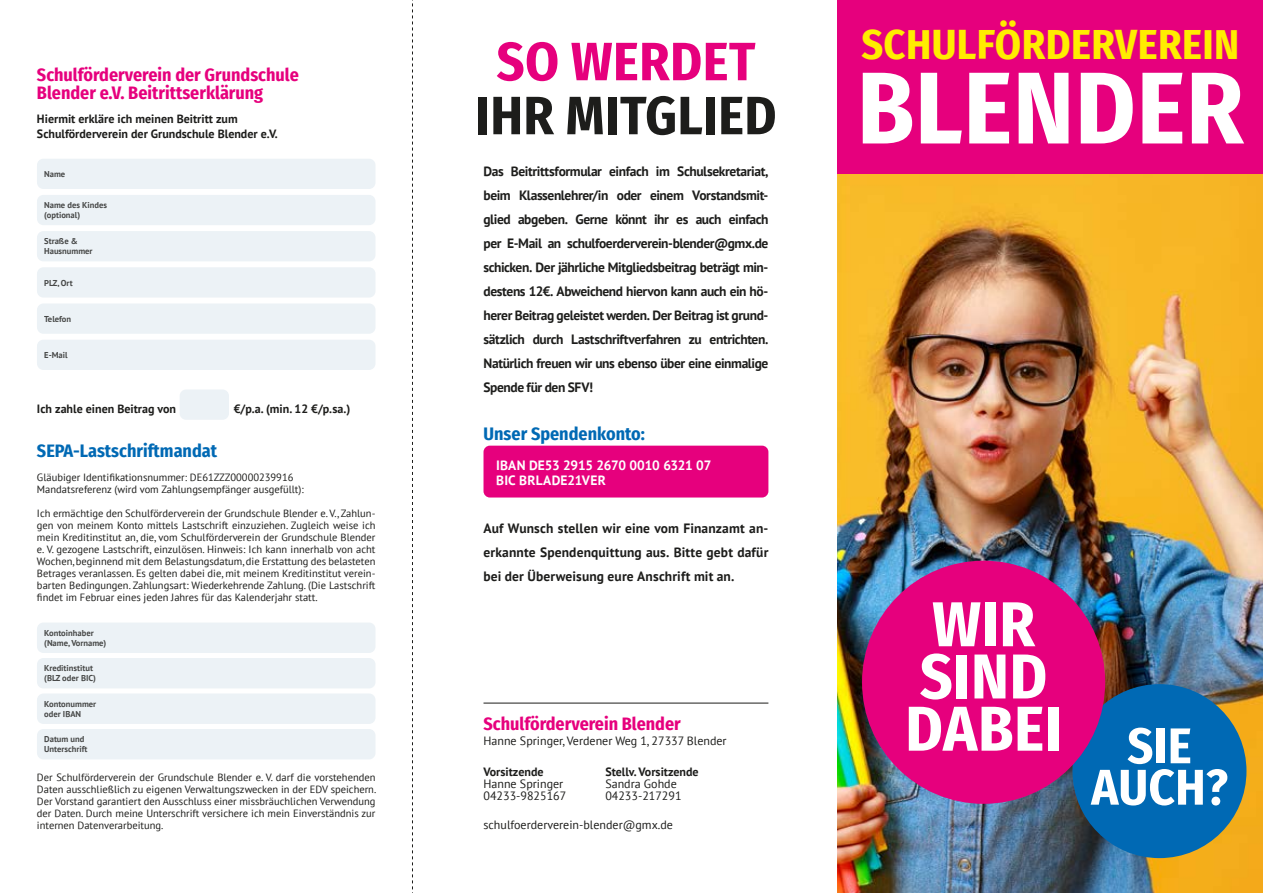
<style>
.page{position:relative;width:1263px;height:893px;background:#fff}
.page>*{position:absolute;margin:0;border:0;box-sizing:border-box;transform-origin:0 0}
.t1{font:700 102px "Fira Sans Condensed";letter-spacing:.01em;color:#fff}
.t2{font:700 63.3px/52.2px "Fira Sans Condensed";letter-spacing:.01em;color:#fff;text-align:center}
.t3{font:700 54px "Fira Sans Condensed";letter-spacing:.01em;color:#1d1d1b}
.t4{font:700 54px "Fira Sans Condensed";letter-spacing:.01em;color:#e6007d}
.t5{font:700 50.25px/41.4px "Fira Sans Condensed";letter-spacing:.01em;color:#fff;text-align:center}
.t6{font:700 42px "Fira Sans Condensed";letter-spacing:.01em;color:#ffed00}
.t7{font:700 18px/18px "Fira Sans Condensed";color:#e6007d}
.t8{font:700 18px "Fira Sans Condensed";color:#0069b4}
.t9{font:700 13.5px/24px "PT Sans";color:#1d1d1b;text-align:justify}
.t10{font:700 13.5px/15px "PT Sans";letter-spacing:-.005em;color:#fff}
.t11{font:700 12px/15px "PT Sans";color:#1d1d1b}
.t12{font:12px/12px "PT Sans";color:#1d1d1b}
.t13{font:10.5px/12px "PT Sans";color:#1d1d1b;text-align:justify}
.t14{font:700 8.55px/10.1px "PT Sans";color:#1d1d1b}
</style>
<div class="page">
<div style="left:483px;top:446px;width:285px;height:51px;background:#e6007d;border-radius:6px"></div>
<img style="left:838px;top:173px;width:425px;height:720px">
<div style="left:1072px;top:684px;width:174px;height:174px;background:#0069b4;border-radius:50%"></div>
<div style="left:862px;top:561px;width:243px;height:243px;background:#e6007d;border-radius:50%"></div>
<div style="left:838px;top:0;width:425px;height:173px;background:#e6007d"></div>
<svg style="left:412px;top:0;width:1px;height:893px"></svg>
<div style="left:180px;top:389px;width:49px;height:31px;background:#ecf2f6;border-radius:6px"></div>
<div style="left:37px;top:159px;width:338px;height:30px;background:#ecf2f6;border-radius:6px"></div>
<div style="left:37px;top:195px;width:338px;height:30px;background:#ecf2f6;border-radius:6px"></div>
<div style="left:37px;top:231px;width:338px;height:30px;background:#ecf2f6;border-radius:6px"></div>
<div style="left:37px;top:267px;width:338px;height:31px;background:#ecf2f6;border-radius:6px"></div>
<div style="left:37px;top:303px;width:338px;height:31px;background:#ecf2f6;border-radius:6px"></div>
<div style="left:37px;top:340px;width:338px;height:30px;background:#ecf2f6;border-radius:6px"></div>
<div style="left:37px;top:693px;width:338px;height:31px;background:#ecf2f6;border-radius:6px"></div>
<div style="left:37px;top:729px;width:338px;height:30px;background:#ecf2f6;border-radius:6px"></div>
<div style="left:37px;top:658px;width:338px;height:30px;background:#ecf2f6;border-radius:6px"></div>
<div style="left:37px;top:622px;width:338px;height:31px;background:#ecf2f6;border-radius:6px"></div>
<hr style="left:483px;top:703px;width:285px;height:1px;background:#1d1d1b">
<h3 class="t7" style="left:37px;top:64px;width:263px">Schulförderverein der Grundschule<br>Blender e.V. Beitrittserklärung</h3>
<p class="t11" style="left:37px;top:111px;width:242px">Hiermit erkläre ich meinen Beitritt zum<br>Schulförderverein der Grundschule Blender e.V.</p>
<p class="t14" style="left:44px;top:169px;width:23px">Name</p>
<p class="t14" style="left:44px;top:200px;width:64px">Name des Kindes (optional)</p>
<p class="t14" style="left:44px;top:236px;width:50px">Straße &amp;<br>Hausnummer</p>
<p class="t14" style="left:44px;top:277px;width:30px">PLZ, Ort</p>
<p class="t14" style="left:44px;top:314px;width:28px">Telefon</p>
<p class="t14" style="left:44px;top:350px;width:25px">E-Mail</p>
<p class="t11" style="left:37px;top:401px;width:140px">Ich zahle einen Beitrag von</p>
<p class="t11" style="left:234px;top:401px;width:118px">€/p.a. (min. 12 €/p.sa.)</p>
<h3 class="t8" style="left:37px;top:436px;width:182px">SEPA-Lastschriftmandat</h3>
<p class="t13" style="left:37px;top:471px;width:268px">Gläubiger Identifikationsnummer: DE61ZZZ00000239916<br>Mandatsreferenz (wird vom Zahlungsempfänger ausgefüllt):</p>
<p class="t13" style="left:37px;top:507px;width:340px">Ich ermächtige den Schulförderverein der Grundschule Blender e. V., Zahlun&shy;gen von meinem Konto mittels Lastschrift einzuziehen. Zugleich weise ich mein Kreditinstitut an, die, vom Schulförderverein der Grundschule Blender e. V. gezogene Lastschrift, einzulösen. Hinweis: Ich kann innerhalb von acht Wochen, beginnend mit dem Belastungsdatum, die Erstattung des belasteten Betrages veranlassen. Es gelten dabei die, mit meinem Kreditinstitut verein&shy;barten Bedingungen. Zahlungsart: Wiederkehrende Zahlung. (Die Lastschrift findet im Februar eines jeden Jahres für das Kalenderjahr statt.</p>
<p class="t14" style="left:44px;top:628px;width:64px">Kontoinhaber (Name, Vorname)</p>
<p class="t14" style="left:44px;top:663px;width:53px">Kreditinstitut (BLZ oder BIC)</p>
<p class="t14" style="left:44px;top:699px;width:54px">Kontonummer oder IBAN</p>
<p class="t14" style="left:44px;top:734px;width:45px">Datum und<br>Unterschrift</p>
<p class="t13" style="left:37px;top:771px;width:341px">Der Schulförderverein der Grundschule Blender e. V. darf die vorstehenden Daten ausschließlich zu eigenen Verwaltungszwecken in der EDV speichern.<br>Der Vorstand garantiert den Ausschluss einer missbräuchlichen Verwendung der Daten. Durch meine Unterschrift versichere ich mein Einverständnis zur internen Datenverarbeitung.</p>
<h3 class="t4" style="left:496px;top:16px;width:260px">SO WERDET</h3>
<h3 class="t3" style="left:475px;top:70px;width:303px">IHR MITGLIED</h3>
<p class="t9" style="left:483px;top:159px;width:286px">Das Beitrittsformular einfach im Schulsekretariat, beim Klassenlehrer/in oder einem Vorstandsmit&shy;glied abgeben. Gerne könnt ihr es auch einfach per E-Mail an schulfoerderverein-blender@gmx.de schicken. Der jährliche Mitgliedsbeitrag beträgt min&shy;destens 12€. Abweichend hiervon kann auch ein hö&shy;herer Beitrag geleistet werden. Der Beitrag ist grund&shy;sätzlich durch Lastschriftverfahren zu entrichten.<br>Natürlich freuen wir uns ebenso über eine einmalige Spende für den SFV!</p>
<h3 class="t8" style="left:483px;top:419px;width:163px">Unser Spendenkonto:</h3>
<p class="t10" style="left:496px;top:457px;width:217px">IBAN DE53 2915 2670 0010 6321 07<br>BIC BRLADE21VER</p>
<p class="t9" style="left:483px;top:516px;width:286px">Auf Wunsch stellen wir eine vom Finanzamt an&shy;erkannte Spendenquittung aus. Bitte gebt dafür bei der Überweisung eure Anschrift mit an.</p>
<h3 class="t7" style="left:483px;top:713px;width:199px">Schulförderverein Blender</h3>
<p class="t12" style="left:483px;top:734px;width:245px">Hanne Springer, Verdener Weg 1, 27337 Blender</p>
<p class="t11" style="left:483px;top:764px;width:62px">Vorsitzende</p>
<p class="t12" style="left:483px;top:777px;width:84px">Hanne Springer<br>04233-9825167</p>
<p class="t11" style="left:605px;top:764px;width:95px">Stellv. Vorsitzende</p>
<p class="t12" style="left:605px;top:777px;width:78px">Sandra Gohde<br>04233-217291</p>
<p class="t12" style="left:483px;top:818px;width:191px">schulfoerderverein-blender@gmx.de</p>
<h3 class="t6" style="left:861px;top:10px;width:379px">SCHULFÖRDERVEREIN</h3>
<h1 class="t1" style="left:857px;top:23px;width:388px">BLENDER</h1>
<h2 class="t2" style="left:905px;top:594px;width:158px">WIR<br>SIND<br>DABEI</h2>
<h3 class="t5" style="left:1091px;top:722px;width:138px">SIE<br>AUCH?</h3>
</div>
